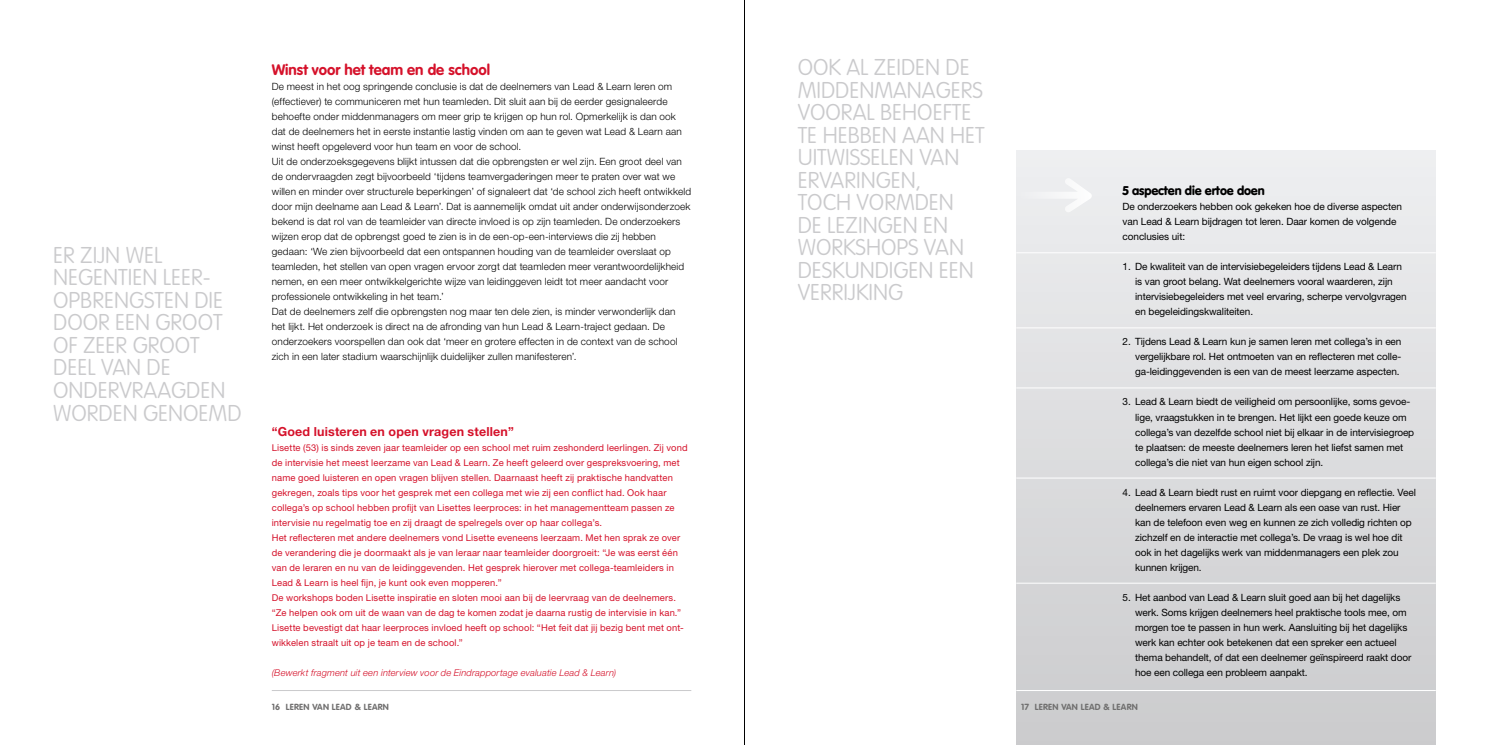
<style>
.page{position:relative;width:1489px;height:745px;background:#fff}
.page>*{position:absolute;margin:0;border:0;box-sizing:border-box;transform-origin:0 0}
.t1{font:100 22.5px/22.5px "VAG Rounded";color:#cacacc}
.t2{font:700 15px "VAG Rounded";color:#d5112a}
.t3{font:700 12.5px "Helvetica Neue";letter-spacing:.015em;color:#d5112a}
.t4{font:900 12.5px "VAG Rounded";letter-spacing:-.01em;color:#000}
.t5{font:300 10px/15px "Helvetica Neue";letter-spacing:.015em;color:#000}
.t6{font:10px/15px "Helvetica Neue";letter-spacing:-.01em;color:#000}
.t7{font:9.38px/15px "Helvetica Neue";letter-spacing:.015em;color:#d5112a}
.t8{font:italic 300 9.38px "Helvetica Neue";letter-spacing:.015em;color:#d5112a}
.t9{font:700 8.75px "VAG Rounded";letter-spacing:.03em;color:#706f6f}
</style>
<div class="page">
<hr style="left:272px;top:689px;width:419px;height:1px;background:#cacacc">
<div style="left:1016px;top:150px;width:419px;height:594px;background:linear-gradient(to bottom,#eeeff1,#ccccce)"></div>
<hr style="left:1016px;top:252px;width:419px;height:1px;background:#fff">
<hr style="left:1016px;top:327px;width:419px;height:1px;background:#fff">
<hr style="left:1016px;top:387px;width:419px;height:1px;background:#fff">
<hr style="left:1016px;top:477px;width:419px;height:1px;background:#fff">
<hr style="left:1016px;top:582px;width:419px;height:1px;background:#fff">
<svg style="left:1016px;top:178px;width:75px;height:35px"></svg>
<hr style="left:1016px;top:689px;width:419px;height:1px;background:#fff">
<hr style="left:744px;top:0;width:1px;height:744px;background:#000">
<h1 class="t1" style="left:53px;top:243px;width:190px">ER ZIJN WEL<br>NEGENTIEN LEER-<br>OPBRENGSTEN DIE<br>DOOR EEN GROOT<br>OF ZEER GROOT<br>DEEL VAN DE<br>ONDERVRAAGDEN<br>WORDEN GENOEMD</h1>
<h2 class="t2" style="left:272px;top:61px;width:220px">Winst voor het team en de school</h2>
<p class="t5" style="left:272px;top:79px;width:421px">De meest in het oog springende conclusie is dat de deelnemers van Lead &amp; Learn leren om (effectiever) te communiceren met hun teamleden. Dit sluit aan bij de eerder gesignaleerde behoefte onder middenmanagers om meer grip te krijgen op hun rol. Opmerkelijk is dan ook dat de deelnemers het in eerste instantie lastig vinden om aan te geven wat Lead &amp; Learn aan winst heeft opgeleverd voor hun team en voor de school.<br>Uit de onderzoeksgegevens blijkt intussen dat die opbrengsten er wel zijn. Een groot deel van de ondervraagden zegt bijvoorbeeld ‘tijdens teamvergaderingen meer te praten over wat we willen en minder over structurele beperkingen’ of signaleert dat ‘de school zich heeft ontwikkeld door mijn deelname aan Lead &amp; Learn’. Dat is aannemelijk omdat uit ander onderwijsonderzoek bekend is dat rol van de teamleider van directe invloed is op zijn teamleden. De onderzoekers wijzen erop dat de opbrengst goed te zien is in de een-op-een-interviews die zij hebben gedaan: ‘We zien bijvoorbeeld dat een ontspannen houding van de teamleider overslaat op teamleden, het stellen van open vragen ervoor zorgt dat teamleden meer verantwoordelijkheid nemen, en een meer ontwikkelgerichte wijze van leidinggeven leidt tot meer aandacht voor professionele ontwikkeling in het team.’<br>Dat de deelnemers zelf die opbrengsten nog maar ten dele zien, is minder verwonderlijk dan het lijkt. Het onderzoek is direct na de afronding van hun Lead &amp; Learn-traject gedaan. De onderzoekers voorspellen dan ook dat ‘meer en grotere effecten in de context van de school zich in een later stadium waarschijnlijk duidelijker zullen manifesteren’.</p>
<p class="t3" style="left:272px;top:423px;width:243px">“Goed luisteren en open vragen stellen”</p>
<p class="t7" style="left:272px;top:439px;width:417px">Lisette (53) is sinds zeven jaar teamleider op een school met ruim zeshonderd leerlingen. Zij vond de intervisie het meest leerzame van Lead &amp; Learn. Ze heeft geleerd over gespreksvoering, met name goed luisteren en open vragen blijven stellen. Daarnaast heeft zij praktische handvatten gekregen, zoals tips voor het gesprek met een collega met wie zij een conflict had. Ook haar collega’s op school hebben profijt van Lisettes leerproces: in het managementteam passen ze intervisie nu regelmatig toe en zij draagt de spelregels over op haar collega’s.<br>Het reflecteren met andere deelnemers vond Lisette eveneens leerzaam. Met hen sprak ze over de verandering die je doormaakt als je van leraar naar teamleider doorgroeit: “Je was eerst één van de leraren en nu van de leidinggevenden. Het gesprek hierover met collega-teamleiders in Lead &amp; Learn is heel fijn, je kunt ook even mopperen.”<br>De workshops boden Lisette inspiratie en sloten mooi aan bij de leervraag van de deelnemers. “Ze helpen ook om uit de waan van de dag te komen zodat je daarna rustig de intervisie in kan.” Lisette bevestigt dat haar leerproces invloed heeft op school: “Het feit dat jij bezig bent met ont&shy;wikkelen straalt uit op je team en de school.”</p>
<p class="t8" style="left:272px;top:666px;width:346px">(Bewerkt fragment uit een interview voor de Eindrapportage evaluatie Lead &amp; Learn)</p>
<p class="t9" style="left:272px;top:701px;width:119px">16 LEREN VAN LEAD &amp; LEARN</p>
<h1 class="t1" style="left:797px;top:56px;width:189px">OOK AL ZEIDEN DE<br>MIDDENMANAGERS<br>VOORAL BEHOEFTE<br>TE HEBBEN AAN HET<br>UITWISSELEN VAN<br>ERVARINGEN,<br>TOCH VORMDEN<br>DE LEZINGEN EN<br>WORKSHOPS VAN<br>DESKUNDIGEN EEN<br>VERRIJKING</h1>
<p class="t4" style="left:1122px;top:183px;width:143px">5 aspecten die ertoe doen</p>
<p class="t6" style="left:1122px;top:199px;width:281px">De onderzoekers hebben ook gekeken hoe de diverse aspecten van Lead &amp; Learn bijdragen tot leren. Daar komen de volgende conclusies uit:</p>
<p class="t6" style="left:1134px;top:259px;width:273px;text-indent:-12px">1. De kwaliteit van de intervisiebegeleiders tijdens Lead &amp; Learn is van groot belang. Wat deelnemers vooral waarderen, zijn intervisiebegeleiders met veel ervaring, scherpe vervolgvragen en begeleidingskwaliteiten.</p>
<p class="t6" style="left:1134px;top:334px;width:268px;text-align:justify;text-indent:-12px">2. Tijdens Lead &amp; Learn kun je samen leren met collega’s in een vergelijkbare rol. Het ontmoeten van en reflecteren met colle&shy;ga-leidinggevenden is een van de meest leerzame aspecten.</p>
<p class="t6" style="left:1134px;top:394px;width:280px;text-indent:-12px">3. Lead &amp; Learn biedt de veiligheid om persoonlijke, soms gevoe&shy;lige, vraagstukken in te brengen. Het lijkt een goede keuze om collega’s van dezelfde school niet bij elkaar in de intervisiegroep te plaatsen: de meeste deelnemers leren het liefst samen met collega’s die niet van hun eigen school zijn.</p>
<p class="t6" style="left:1134px;top:484px;width:282px;text-indent:-12px">4. Lead &amp; Learn biedt rust en ruimt voor diepgang en reflectie. Veel deelnemers ervaren Lead &amp; Learn als een oase van rust. Hier kan de telefoon even weg en kunnen ze zich volledig richten op zichzelf en de interactie met collega’s. De vraag is wel hoe dit ook in het dagelijks werk van middenmanagers een plek zou kunnen krijgen.</p>
<p class="t6" style="left:1134px;top:589px;width:278px;text-indent:-12px">5. Het aanbod van Lead &amp; Learn sluit goed aan bij het dagelijks werk. Soms krijgen deelnemers heel praktische tools mee, om morgen toe te passen in hun werk. Aansluiting bij het dagelijks werk kan echter ook betekenen dat een spreker een actueel thema behandelt, of dat een deelnemer geïnspireerd raakt door hoe een collega een probleem aanpakt.</p>
<p class="t9" style="left:1020px;top:701px;width:118px">17 LEREN VAN LEAD &amp; LEARN</p>
</div>
